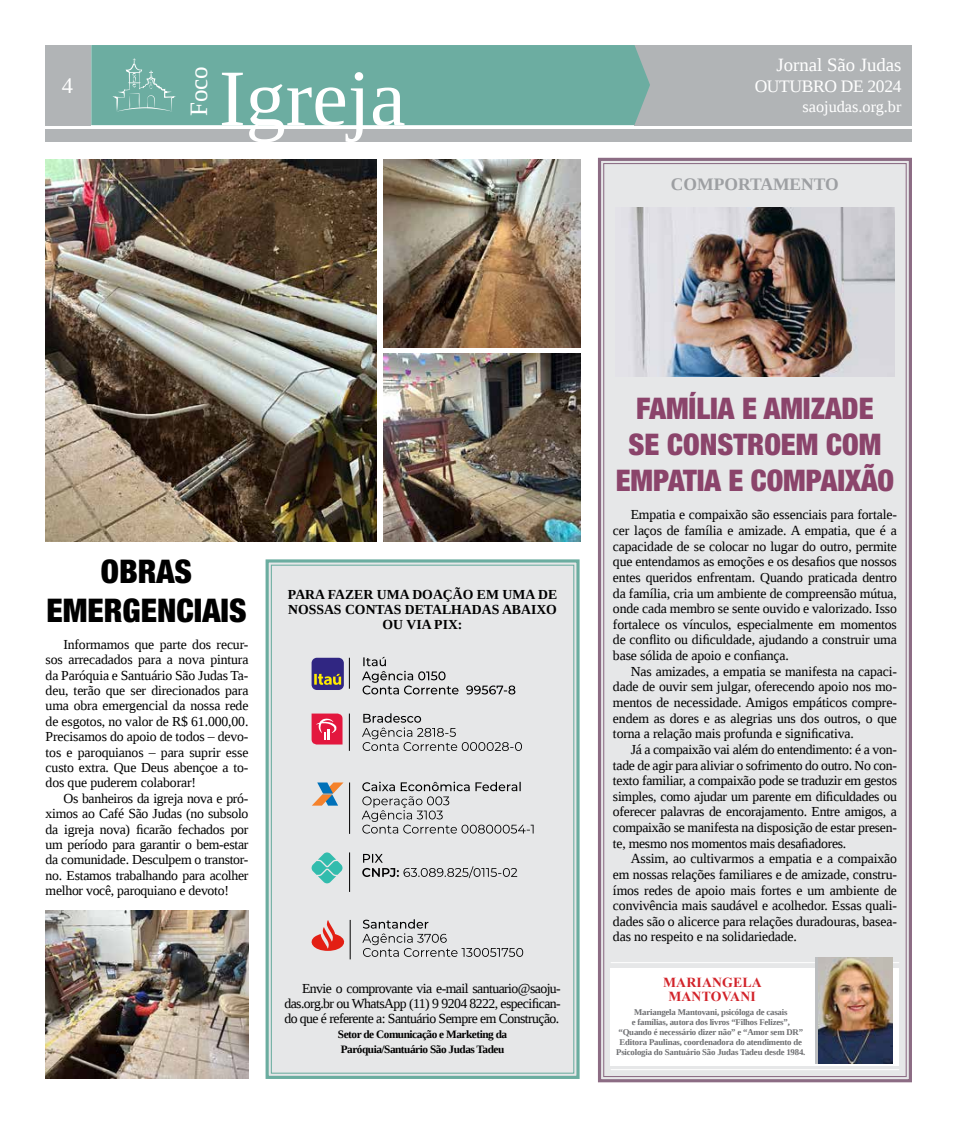
<style>
.page{position:relative;width:957px;height:1124px;background:#fff}
.page>*{position:absolute;margin:0;border:0;box-sizing:border-box;transform-origin:0 0}
.t1{font:80px "Liberation Serif";color:#fff}
.t2{font:900 condensed 32.62px/39.1px "Helvetica Neue LT Std";color:#000;text-align:center}
.t3{font:900 condensed 29.75px/35.8px "Helvetica Neue LT Std";color:#8b446b;text-align:center}
.t4{font:25px "Liberation Serif";color:#fff}
.t5{font:22.5px "Liberation Serif";color:#fff}
.t6{font:18.75px "Liberation Serif";color:#fff}
.t7{font:17.5px "Liberation Serif";letter-spacing:-.02em;color:#fff}
.t8{font:700 17.5px "Liberation Serif";color:#9d9fa2}
.t9{font:16.25px "Liberation Serif";color:#fff}
.t10{font:13.75px/15.6px "Liberation Serif";letter-spacing:-.01em;color:#000;text-align:justify}
.t11{font:700 13.75px/15px "Liberation Serif";color:#000;text-align:center}
.t12{font:700 13.75px/13.8px "Times New Roman";letter-spacing:.015em;color:#d2232a;text-align:center}
.t13{font:700 11.25px/15px "Liberation Serif";letter-spacing:-.04em;color:#000}
.t14{font:700 8.75px/10px "Liberation Serif";letter-spacing:-.02em;color:#6d6e71;text-align:center}
</style>
<div class="page">
<div style="left:45px;top:45px;width:45px;height:80px;background:#b1b4b6"></div>
<div style="left:635px;top:45px;width:277px;height:80px;background:#b1b4b6"></div>
<div style="left:45px;top:128px;width:867px;height:13px;background:#b1b4b6"></div>
<div style="left:91px;top:45px;width:559px;height:80px;background:#6cada1"></div>
<svg style="left:112px;top:58px;width:64px;height:54px;background:#78b3a8"></svg>
<svg style="left:598px;top:157px;width:314px;height:926px;background:#e1e1e3"></svg>
<div style="left:610px;top:967px;width:289px;height:98px;background:#fff"></div>
<hr style="left:610px;top:962px;width:289px;height:1px;background:#fff">
<hr style="left:610px;top:1068px;width:289px;height:1px;background:#fff">
<div style="left:815px;top:957px;width:77px;height:106px;background:#bcbec0"></div>
<img style="left:818px;top:957px;width:74px;height:106px">
<div style="left:265px;top:559px;width:315px;height:520px;background:#e6e7e8"></div>
<div style="left:271px;top:564px;width:303px;height:509px;border:1px solid #6bada0"></div>
<svg style="left:362px;top:853px;width:155px;height:25px;background:#cacbcc"></svg>
<svg style="left:362px;top:781px;width:171px;height:52px;background:#c9cacb"></svg>
<svg style="left:312px;top:782px;width:31px;height:23px"></svg>
<hr style="left:349px;top:782px;width:1px;height:51px;background:#000">
<hr style="left:349px;top:852px;width:1px;height:39px;background:#000">
<svg style="left:311px;top:851px;width:32px;height:32px"></svg>
<svg style="left:362px;top:713px;width:160px;height:37px;background:#cccdce"></svg>
<svg style="left:362px;top:656px;width:153px;height:38px;background:#cacbcc"></svg>
<svg style="left:311px;top:713px;width:31px;height:31px"></svg>
<hr style="left:349px;top:713px;width:1px;height:37px;background:#000">
<hr style="left:349px;top:657px;width:1px;height:31px;background:#000">
<svg style="left:311px;top:657px;width:33px;height:33px"></svg>
<svg style="left:362px;top:919px;width:161px;height:37px;background:#cdcdce"></svg>
<svg style="left:307px;top:919px;width:42px;height:31px"></svg>
<hr style="left:350px;top:919px;width:1px;height:40px;background:#000">
<img style="left:46px;top:159px;width:331px;height:383px">
<img style="left:383px;top:159px;width:197px;height:189px">
<img style="left:615px;top:207px;width:279px;height:169px">
<img style="left:383px;top:353px;width:197px;height:189px">
<img style="left:46px;top:910px;width:202px;height:168px">
<h3 class="t5" style="left:62px;top:71px;width:13px">4</h3>
<h3 class="t4" style="left:183px;top:116px;width:51px;rotate:-90deg">Foco</h3>
<h1 class="t1" style="left:219px;top:47px;width:188px">Igreja</h1>
<h3 class="t6" style="left:776px;top:53px;width:126px">Jornal São Judas</h3>
<p class="t7" style="left:754px;top:75px;width:148px">OUTUBRO DE 2024</p>
<p class="t9" style="left:802px;top:96px;width:100px">saojudas.org.br</p>
<p class="t8" style="left:671px;top:172px;width:169px">COMPORTAMENTO</p>
<h2 class="t2" style="left:47px;top:551px;width:201px">OBRAS<br>EMERGENCIAIS</h2>
<p class="t10" style="left:46px;top:636px;width:204px;text-indent:18px">Informamos que parte dos recur&shy;sos arrecadados para a nova pintura da Paróquia e Santuário São Judas Ta&shy;deu, terão que ser direcionados para uma obra emergencial da nossa rede de esgotos, no valor de R$ 61.000,00.<br>Precisamos do apoio de todos – devo&shy;tos e paroquianos – para suprir esse custo extra. Que Deus abençoe a to&shy;dos que puderem colaborar!</p>
<p class="t10" style="left:46px;top:790px;width:204px;text-indent:18px">Os banheiros da igreja nova e pró&shy;ximos ao Café São Judas (no subsolo da igreja nova) ficarão fechados por um período para garantir o bem-estar da comunidade. Desculpem o transtor&shy;no. Estamos trabalhando para acolher melhor você, paroquiano e devoto!</p>
<p class="t11" style="left:288px;top:586px;width:271px">PARA FAZER UMA DOAÇÃO EM UMA DE<br>NOSSAS CONTAS DETALHADAS ABAIXO<br>OU VIA PIX:</p>
<p class="t10" style="left:284px;top:980px;width:278px;line-height:15px;text-indent:18px">Envie o comprovante via e-mail santuario@saoju&shy;das.org.br ou WhatsApp (11) 9 9204 8222, especifican&shy;do que é referente a: Santuário Sempre em Construção.</p>
<p class="t13" style="left:338px;top:1026px;width:171px">Setor de Comunicação e Marketing da<br>Paróquia/Santuário São Judas Tadeu</p>
<h3 class="t3" style="left:616px;top:390px;width:280px">FAMÍLIA E AMIZADE<br>SE CONSTROEM COM<br>EMPATIA E COMPAIXÃO</h3>
<p class="t10" style="left:613px;top:507px;width:285px;text-indent:18px">Empatia e compaixão são essenciais para fortale&shy;cer laços de família e amizade. A empatia, que é a capacidade de se colocar no lugar do outro, permite que entendamos as emoções e os desafios que nossos entes queridos enfrentam. Quando praticada dentro da família, cria um ambiente de compreensão mútua, onde cada membro se sente ouvido e valorizado. Isso fortalece os vínculos, especialmente em momentos de conflito ou dificuldade, ajudando a construir uma base sólida de apoio e confiança.</p>
<p class="t10" style="left:613px;top:663px;width:285px;text-indent:18px">Nas amizades, a empatia se manifesta na capaci&shy;dade de ouvir sem julgar, oferecendo apoio nos mo&shy;mentos de necessidade. Amigos empáticos compre&shy;endem as dores e as alegrias uns dos outros, o que torna a relação mais profunda e significativa.</p>
<p class="t10" style="left:613px;top:741px;width:285px;text-indent:18px">Já a compaixão vai além do entendimento: é a von&shy;tade de agir para aliviar o sofrimento do outro. No con&shy;texto familiar, a compaixão pode se traduzir em gestos simples, como ajudar um parente em dificuldades ou oferecer palavras de encorajamento. Entre amigos, a compaixão se manifesta na disposição de estar presen&shy;te, mesmo nos momentos mais desafiadores.</p>
<p class="t10" style="left:613px;top:850px;width:285px;text-indent:18px">Assim, ao cultivarmos a empatia e a compaixão em nossas relações familiares e de amizade, constru&shy;ímos redes de apoio mais fortes e um ambiente de convivência mais saudável e acolhedor. Essas quali&shy;dades são o alicerce para relações duradouras, basea&shy;das no respeito e na solidariedade.</p>
<p class="t12" style="left:663px;top:975px;width:100px">MARIANGELA<br>MANTOVANI</p>
<p class="t14" style="left:616px;top:1007px;width:191px">Mariangela Mantovani, psicóloga de casais<br>e famílias, autora dos livros “Filhos Felizes”, “Quando é necessário dizer não” e “Amor sem DR” Editora Paulinas, coordenadora do atendimento de Psicologia do Santuário São Judas Tadeu desde 1984.</p>
</div>
